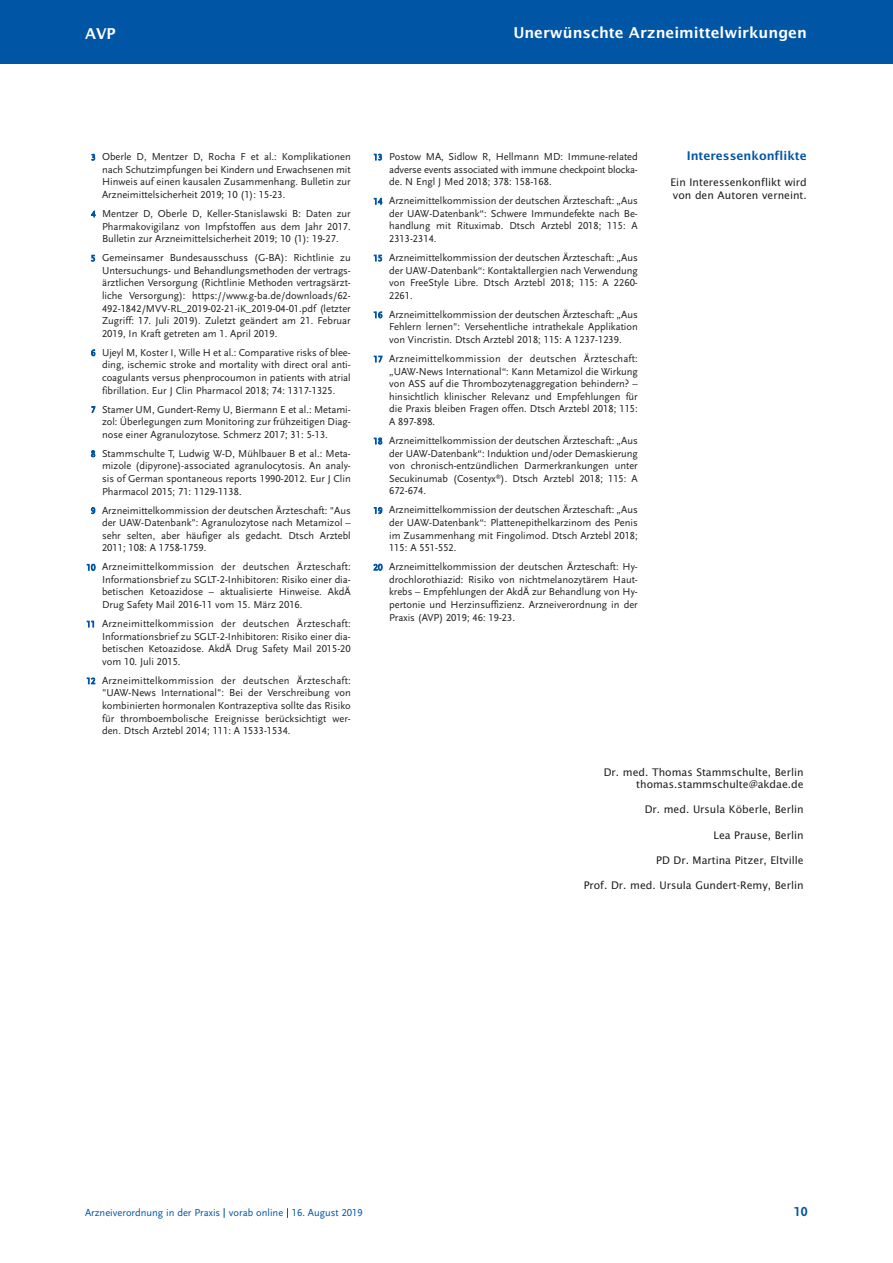
<style>
.page{position:relative;width:893px;height:1263px;background:#fff}
.page>*{position:absolute;margin:0;border:0;box-sizing:border-box;transform-origin:0 0}
.t1{font:600 15px "Lucida Sans";color:#fff}
.t2{font:700 13.5px "Scala Sans LF";color:#0155a5}
.t3{font:600 12px "Lucida Sans";color:#0155a5}
.t4{font:10.5px/12.6px "Scala Sans LF";color:#231f20;text-align:justify}
.t5{font:10.5px/12.6px "Lucida Sans";color:#231f20}
.t6{font:10.5px "Scala Sans LF";color:#0155a5}
.s1{font-size:9px;color:#0155a5}
</style>
<div class="page">
<div style="left:0;top:0;width:892px;height:64px;background:#0155a5"></div>
<h1 class="t1" style="left:85px;top:27px;width:32px">AVP</h1>
<h1 class="t1" style="left:513px;top:27px;width:295px">Unerwünschte Arzneimittelwirkungen</h1>
<p class="t4" style="left:102px;top:151px;width:250px;text-indent:-11px"><span class="s1">3</span> Oberle D, Mentzer D, Rocha F et al.: Komplikationen nach Schutzimpfungen bei Kindern und Erwachsenen mit Hinweis auf einen kausalen Zusammenhang. Bulletin zur Arzneimittelsicherheit 2019; 10 (1): 15-23.</p>
<p class="t4" style="left:102px;top:208px;width:250px;text-indent:-11px"><span class="s1">4</span> Mentzer D, Oberle D, Keller-Stanislawski B: Daten zur Pharmakovigilanz von Impfstoffen aus dem Jahr 2017.<br>Bulletin zur Arzneimittelsicherheit 2019; 10 (1): 19-27.</p>
<p class="t4" style="left:102px;top:252px;width:250px;text-indent:-11px"><span class="s1">5</span> Gemeinsamer Bundesausschuss (G-BA): Richtlinie zu Untersuchungs- und Behandlungsmethoden der vertrags&shy;ärztlichen Versorgung (Richtlinie Methoden vertragsärzt&shy;liche Versorgung): https://www.g-ba.de/downloads/62- 492-1842/MVV-RL_2019-02-21-iK_2019-04-01.pdf (letzter Zugriff: 17. Juli 2019). Zuletzt geändert am 21. Februar 2019, In Kraft getreten am 1. April 2019.</p>
<p class="t4" style="left:102px;top:347px;width:250px;text-indent:-11px"><span class="s1">6</span> Ujeyl M, Koster I, Wille H et al.: Comparative risks of blee&shy;ding, ischemic stroke and mortality with direct oral anti&shy;coagulants versus phenprocoumon in patients with atrial fibrillation. Eur J Clin Pharmacol 2018; 74: 1317-1325.</p>
<p class="t4" style="left:102px;top:404px;width:250px;text-indent:-11px"><span class="s1">7</span> Stamer UM, Gundert-Remy U, Biermann E et al.: Metami&shy;zol: Überlegungen zum Monitoring zur frühzeitigen Diag&shy;nose einer Agranulozytose. Schmerz 2017; 31: 5-13.</p>
<p class="t4" style="left:102px;top:448px;width:250px;text-indent:-11px"><span class="s1">8</span> Stammschulte T, Ludwig W-D, Mühlbauer B et al.: Meta&shy;mizole (dipyrone)-associated agranulocytosis. An analy&shy;sis of German spontaneous reports 1990-2012. Eur J Clin Pharmacol 2015; 71: 1129-1138.</p>
<p class="t4" style="left:102px;top:505px;width:250px;text-indent:-11px"><span class="s1">9</span> Arzneimittelkommission der deutschen Ärzteschaft: "Aus der UAW-Datenbank": Agranulozytose nach Metamizol – sehr selten, aber häufiger als gedacht. Dtsch Arztebl 2011; 108: A 1758-1759.</p>
<p class="t4" style="left:102px;top:561px;width:250px;text-indent:-16px"><span class="s1">10</span> Arzneimittelkommission der deutschen Ärzteschaft:<br>Informationsbrief zu SGLT-2-Inhibitoren: Risiko einer dia&shy;betischen Ketoazidose – aktualisierte Hinweise. AkdÄ Drug Safety Mail 2016-11 vom 15. März 2016.</p>
<p class="t4" style="left:102px;top:618px;width:250px;text-indent:-16px"><span class="s1">11</span> Arzneimittelkommission der deutschen Ärzteschaft:<br>Informationsbrief zu SGLT-2-Inhibitoren: Risiko einer dia&shy;betischen Ketoazidose. AkdÄ Drug Safety Mail 2015-20 vom 10. Juli 2015.</p>
<p class="t4" style="left:102px;top:675px;width:250px;text-indent:-16px"><span class="s1">12</span> Arzneimittelkommission der deutschen Ärzteschaft: "UAW-News International": Bei der Verschreibung von kombinierten hormonalen Kontrazeptiva sollte das Risiko für thromboembolische Ereignisse berücksichtigt wer&shy;den. Dtsch Arztebl 2014; 111: A 1533-1534.</p>
<p class="t4" style="left:389px;top:151px;width:250px;text-indent:-16px"><span class="s1">13</span> Postow MA, Sidlow R, Hellmann MD: Immune-related adverse events associated with immune checkpoint blocka&shy;de. N Engl J Med 2018; 378: 158-168.</p>
<p class="t4" style="left:389px;top:195px;width:250px;text-indent:-16px"><span class="s1">14</span> Arzneimittelkommission der deutschen Ärzteschaft: „Aus der UAW-Datenbank“: Schwere Immundefekte nach Be&shy;handlung mit Rituximab. Dtsch Arztebl 2018; 115: A 2313-2314.</p>
<p class="t4" style="left:389px;top:252px;width:250px;text-indent:-16px"><span class="s1">15</span> Arzneimittelkommission der deutschen Ärzteschaft: „Aus der UAW-Datenbank“: Kontaktallergien nach Verwendung von FreeStyle Libre. Dtsch Arztebl 2018; 115: A 2260- 2261.</p>
<p class="t4" style="left:389px;top:309px;width:250px;text-indent:-16px"><span class="s1">16</span> Arzneimittelkommission der deutschen Ärzteschaft: „Aus Fehlern lernen": Versehentliche intrathekale Applikation von Vincristin. Dtsch Arztebl 2018; 115: A 1237-1239.</p>
<p class="t4" style="left:389px;top:353px;width:250px;text-indent:-16px"><span class="s1">17</span> Arzneimittelkommission der deutschen Ärzteschaft: „UAW-News International“: Kann Metamizol die Wirkung von ASS auf die Thrombozytenaggregation behindern? – hinsichtlich klinischer Relevanz und Empfehlungen für die Praxis bleiben Fragen offen. Dtsch Arztebl 2018; 115:<br>A 897-898.</p>
<p class="t4" style="left:389px;top:435px;width:250px;text-indent:-16px"><span class="s1">18</span> Arzneimittelkommission der deutschen Ärzteschaft: „Aus der UAW-Datenbank“: Induktion und/oder Demaskierung von chronisch-entzündlichen Darmerkrankungen unter Secukinumab (Cosentyx<sup>®</sup>). Dtsch Arztebl 2018; 115: A 672-674.</p>
<p class="t4" style="left:389px;top:505px;width:250px;text-indent:-16px"><span class="s1">19</span> Arzneimittelkommission der deutschen Ärzteschaft: „Aus der UAW-Datenbank“: Plattenepithelkarzinom des Penis im Zusammenhang mit Fingolimod. Dtsch Arztebl 2018; 115: A 551-552.</p>
<p class="t4" style="left:389px;top:561px;width:250px;text-indent:-16px"><span class="s1">20</span> Arzneimittelkommission der deutschen Ärzteschaft: Hy&shy;drochlorothiazid: Risiko von nichtmelanozytärem Haut&shy;krebs – Empfehlungen der AkdÄ zur Behandlung von Hy&shy;pertonie und Herzinsuffizienz. Arzneiverordnung in der Praxis (AVP) 2019; 46: 19-23.</p>
<p class="t3" style="left:687px;top:151px;width:122px">Interessenkonflikte</p>
<p class="t5" style="left:671px;top:177px;width:138px">Ein Interessenkonflikt wird von den Autoren verneint.</p>
<p class="t5" style="left:604px;top:766px;width:201px;text-align:right">Dr. med. Thomas Stammschulte, Berlin thomas.stammschulte@akdae.de</p>
<p class="t5" style="left:645px;top:804px;width:160px">Dr. med. Ursula Köberle, Berlin</p>
<p class="t5" style="left:713px;top:829px;width:92px">Lea Prause, Berlin</p>
<p class="t5" style="left:656px;top:854px;width:149px">PD Dr. Martina Pitzer, Eltville</p>
<p class="t5" style="left:584px;top:880px;width:221px">Prof. Dr. med. Ursula Gundert-Remy, Berlin</p>
<p class="t6" style="left:85px;top:1208px;width:279px">Arzneiverordnung in der Praxis vorab online 16. August 2019</p>
<p class="t2" style="left:794px;top:1204px;width:15px">10</p>
</div>
